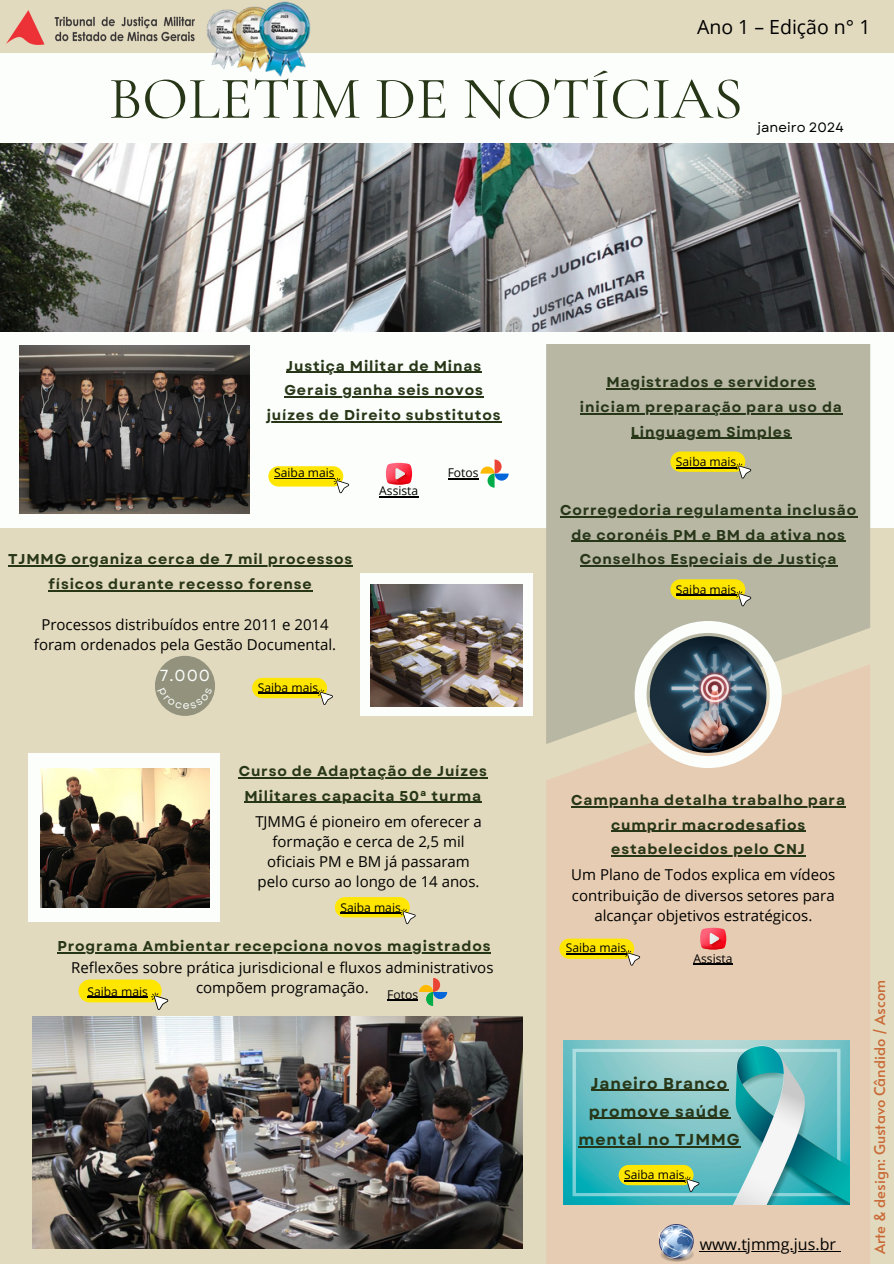
<style>
.page{position:relative;width:894px;height:1264px;background:#fff}
.page>*{position:absolute;margin:0;border:0;box-sizing:border-box;transform-origin:0 0}
.t1{font:60px "Cormorant Garamond";color:#283618}
.t2{font:19.5px "Open Sans";color:#000}
.t3{font:16.05px "Open Sans";color:#000}
.t4{font:16.05px "Garet";color:#fbfefb}
.t5{font:700 15.75px/28.2px "Garet";letter-spacing:.06em;color:#283618;text-align:center}
.t6{font:15px/20.2px "Open Sans";color:#000;text-align:center}
.t7{font:14.7px "Alata";color:#c96936}
.t8{font:700 14.25px/24.8px "Garet";letter-spacing:.06em;color:#283618;text-align:center}
.t9{font:13.5px "Garet";color:#000}
.t10{font:12.15px "Open Sans";color:#000}
</style>
<div class="page">
<div style="left:0;top:0;width:893px;height:1263px;background:#e2dabe"></div>
<div style="left:0;top:52px;width:893px;height:475px;background:#fbfefb"></div>
<img style="left:0;top:143px;width:893px;height:188px">
<div style="left:546px;top:744px;width:323px;height:519px;background:#e6ccb2"></div>
<svg style="left:546px;top:344px;width:323px;height:400px;fill:#b7b7a4"></svg>
<img style="left:634px;top:621px;width:147px;height:147px">
<div style="left:28px;top:753px;width:191px;height:168px;background:#fbfefb"></div>
<img style="left:33px;top:1016px;width:489px;height:232px">
<img style="left:19px;top:345px;width:230px;height:168px">
<img style="left:40px;top:768px;width:169px;height:139px">
<div style="left:268px;top:466px;width:75px;height:20px;background:#ffe600;border-radius:10px"></div>
<svg style="left:333px;top:478px;width:16px;height:15px"></svg>
<svg style="left:480px;top:459px;width:28px;height:28px"></svg>
<svg style="left:385px;top:462px;width:27px;height:23px"></svg>
<hr style="left:379px;top:496px;width:39px;height:1px;background:#000">
<div style="left:78px;top:979px;width:84px;height:23px;background:#ffe600;border-radius:11px"></div>
<svg style="left:151px;top:992px;width:17px;height:17px"></svg>
<hr style="left:87px;top:996px;width:61px;height:1px;background:#000">
<hr style="left:238px;top:777px;width:249px;height:1px;background:#283618">
<hr style="left:244px;top:801px;width:238px;height:2px;background:#283618">
<svg style="left:419px;top:978px;width:28px;height:28px"></svg>
<hr style="left:571px;top:806px;width:274px;height:1px;background:#283618">
<hr style="left:611px;top:830px;width:194px;height:1px;background:#283618">
<hr style="left:611px;top:855px;width:194px;height:1px;background:#283618">
<div style="left:559px;top:938px;width:75px;height:20px;background:#ffe600;border-radius:10px"></div>
<svg style="left:624px;top:950px;width:16px;height:15px"></svg>
<svg style="left:699px;top:927px;width:27px;height:22px"></svg>
<img style="left:563px;top:1040px;width:285px;height:164px">
<div style="left:335px;top:897px;width:74px;height:20px;background:#ffe600;border-radius:10px"></div>
<svg style="left:400px;top:908px;width:15px;height:16px"></svg>
<div style="left:618px;top:1164px;width:75px;height:21px;background:#ffe600;border-radius:10px"></div>
<svg style="left:683px;top:1176px;width:16px;height:15px"></svg>
<hr style="left:624px;top:1180px;width:60px;height:1px;background:#000">
<img style="left:201px;top:1px;width:122px;height:76px">
<img style="left:7px;top:10px;width:188px;height:34px">
<hr style="left:606px;top:388px;width:210px;height:1px;background:#283618">
<hr style="left:579px;top:413px;width:263px;height:1px;background:#283618">
<hr style="left:630px;top:438px;width:161px;height:1px;background:#283618">
<hr style="left:560px;top:516px;width:296px;height:1px;background:#283618">
<hr style="left:571px;top:541px;width:274px;height:1px;background:#283618">
<hr style="left:579px;top:565px;width:258px;height:1px;background:#283618">
<div style="left:252px;top:678px;width:75px;height:20px;background:#ffe600;border-radius:10px"></div>
<svg style="left:317px;top:689px;width:16px;height:16px"></svg>
<hr style="left:258px;top:692px;width:60px;height:1px;background:#000">
<div style="left:360px;top:573px;width:172px;height:142px;background:#fbfefb"></div>
<img style="left:371px;top:584px;width:151px;height:122px">
<div style="left:155px;top:655px;width:60px;height:61px;background:#92927d;border-radius:50%"></div>
<div style="left:670px;top:451px;width:75px;height:21px;background:#ffe600;border-radius:10px"></div>
<svg style="left:735px;top:463px;width:16px;height:15px"></svg>
<hr style="left:675px;top:467px;width:61px;height:1px;background:#000">
<div style="left:670px;top:579px;width:75px;height:20px;background:#ffe600;border-radius:10px"></div>
<svg style="left:735px;top:591px;width:16px;height:15px"></svg>
<svg style="left:654px;top:1222px;width:45px;height:41px"></svg>
<hr style="left:340px;top:912px;width:61px;height:1px;background:#000">
<hr style="left:286px;top:372px;width:196px;height:1px;background:#283618">
<hr style="left:284px;top:396px;width:199px;height:1px;background:#283618">
<hr style="left:267px;top:421px;width:234px;height:1px;background:#283618">
<hr style="left:387px;top:999px;width:31px;height:1px;background:#000">
<hr style="left:274px;top:478px;width:60px;height:1px;background:#000">
<hr style="left:447px;top:478px;width:31px;height:1px;background:#000">
<hr style="left:57px;top:952px;width:434px;height:1px;background:#283618">
<hr style="left:8px;top:565px;width:345px;height:1px;background:#283618">
<hr style="left:49px;top:590px;width:263px;height:1px;background:#283618">
<hr style="left:565px;top:953px;width:61px;height:1px;background:#000">
<hr style="left:693px;top:963px;width:39px;height:1px;background:#000">
<hr style="left:590px;top:1089px;width:138px;height:1px;background:#283618">
<hr style="left:588px;top:1117px;width:142px;height:1px;background:#283618">
<hr style="left:578px;top:1145px;width:162px;height:2px;background:#283618">
<hr style="left:675px;top:595px;width:61px;height:1px;background:#000">
<hr style="left:699px;top:1250px;width:136px;height:1px;background:#000">
<svg style="left:157px;top:697px;width:55px;height:12px"></svg>
<h6 class="t2" style="left:696px;top:13px;width:175px">Ano 1 – Edição n° 1</h6>
<p class="t1" style="left:109px;top:62px;width:635px">BOLETIM DE NOTÍCIAS</p>
<h5 class="t9" style="left:757px;top:118px;width:88px">janeiro 2024</h5>
<p class="t8" style="left:286px;top:353px;width:196px">Justiça Militar de Minas</p>
<p class="t8" style="left:284px;top:378px;width:200px">Gerais ganha seis novos</p>
<p class="t8" style="left:267px;top:403px;width:235px">juízes de Direito substitutos</p>
<p class="t10" style="left:274px;top:464px;width:62px">Saiba mais</p>
<p class="t8" style="left:8px;top:547px;width:345px">TJMMG organiza cerca de 7 mil processos físicos durante recesso forense</p>
<h6 class="t6" style="left:34px;top:613px;width:304px">Processos distribuídos entre 2011 e 2014 foram ordenados pela Gestão Documental.</h6>
<p class="t4" style="left:160px;top:663px;width:52px">7.000</p>
<p class="t10" style="left:258px;top:678px;width:62px">Saiba mais</p>
<p class="t10" style="left:379px;top:482px;width:40px">Assista</p>
<p class="t10" style="left:447px;top:464px;width:32px">Fotos</p>
<h3 class="t8" style="left:238px;top:758px;width:250px">Curso de Adaptação de Juízes</h3>
<h1 class="t8" style="left:244px;top:783px;width:238px">Militares capacita 50ª turma</h1>
<p class="t6" style="left:255px;top:810px;width:228px">TJMMG é pioneiro em oferecer a formação e cerca de 2,5 mil oficiais PM e BM já passaram pelo curso ao longo de 14 anos.</p>
<h4 class="t10" style="left:340px;top:898px;width:62px">Saiba mais</h4>
<p class="t8" style="left:57px;top:933px;width:434px">Programa Ambientar recepciona novos magistrados</p>
<h6 class="t6" style="left:71px;top:957px;width:423px">Reflexões sobre prática jurisdicional e fluxos administrativos compõem programação.</h6>
<p class="t10" style="left:87px;top:982px;width:62px">Saiba mais</p>
<h5 class="t10" style="left:387px;top:985px;width:32px">Fotos</h5>
<h6 class="t8" style="left:606px;top:370px;width:210px">Magistrados e servidores</h6>
<p class="t8" style="left:579px;top:394px;width:263px">iniciam preparação para uso da</p>
<p class="t8" style="left:630px;top:419px;width:161px">Linguagem Simples</p>
<p class="t10" style="left:675px;top:453px;width:62px">Saiba mais</p>
<h6 class="t8" style="left:560px;top:497px;width:298px">Corregedoria regulamenta inclusão de coronéis PM e BM da ativa nos</h6>
<p class="t8" style="left:579px;top:547px;width:258px">Conselhos Especiais de Justiça</p>
<p class="t10" style="left:675px;top:581px;width:62px">Saiba mais</p>
<h6 class="t8" style="left:571px;top:787px;width:275px">Campanha detalha trabalho para</h6>
<p class="t8" style="left:611px;top:812px;width:195px">cumprir macrodesafios</p>
<p class="t8" style="left:611px;top:837px;width:195px">estabelecidos pelo CNJ</p>
<p class="t6" style="left:571px;top:864px;width:265px">Um Plano de Todos explica em vídeos contribuição de diversos setores para alcançar objetivos estratégicos.</p>
<p class="t10" style="left:565px;top:939px;width:62px">Saiba mais</p>
<p class="t10" style="left:693px;top:949px;width:40px">Assista</p>
<p class="t5" style="left:590px;top:1069px;width:138px">Janeiro Branco</p>
<p class="t5" style="left:578px;top:1097px;width:162px">promove saúde mental no TJMMG</p>
<p class="t10" style="left:624px;top:1166px;width:62px">Saiba mais</p>
<p class="t3" style="left:699px;top:1232px;width:138px">www.tjmmg.jus.br</p>
<h5 class="t7" style="left:868px;top:1253px;width:275px;rotate:-90deg">Arte &amp; design: Gustavo Cândido / Ascom</h5>
</div>
